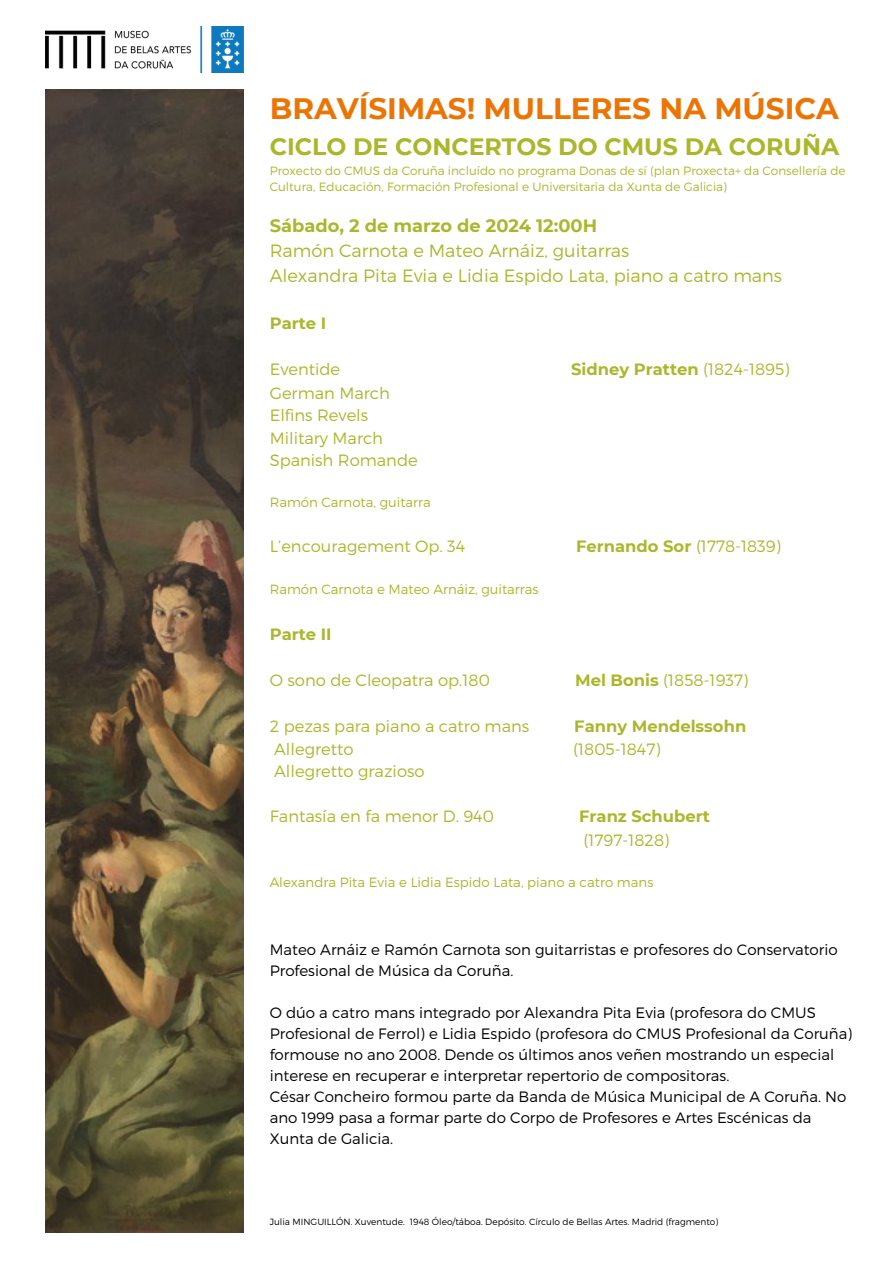
<style>
.page{position:relative;width:893px;height:1264px;background:#fff}
.page>*{position:absolute;margin:0;border:0;box-sizing:border-box;transform-origin:0 0}
.t1{font:700 29.55px "Montserrat";color:#ec7404}
.t2{font:700 23.55px "Montserrat";color:#a9b82b}
.t3{font:300 17.85px/25px "Montserrat";color:#a9b82b}
.t4{font:300 16.35px/22.5px "Montserrat";color:#a9b82b}
.t5{font:700 16.35px/23.2px "Montserrat";color:#a9b82b}
.t6{font:300 15px/21px "Montserrat";color:#000}
.t7{font:300 13.35px "Montserrat";color:#a9b82b}
.t8{font:300 12px/16.5px "Montserrat";color:#a9b82b}
.t9{font:300 9px "Montserrat";color:#000}
.s1{font-weight:700}
.s2{font-weight:300}
</style>
<div class="page">
<img style="left:45px;top:26px;width:198px;height:46px">
<img style="left:45px;top:89px;width:198px;height:1143px">
<h5 class="t1" style="left:270px;top:90px;width:570px">BRAVÍSIMAS! MULLERES NA MÚSICA</h5>
<h5 class="t2" style="left:270px;top:132px;width:571px">CICLO DE CONCERTOS DO CMUS DA CORUÑA</h5>
<h5 class="t8" style="left:270px;top:162px;width:577px">Proxecto do CMUS da Coruña incluído no programa Donas de sí (plan Proxecta+ da Consellería de<br>Cultura, Educación, Formación Profesional e Universitaria da Xunta de Galicia)</h5>
<h2 class="t3" style="left:270px;top:212px;width:514px"><span class="s1">Sábado, 2 de marzo de 2024 12:00H<br></span>Ramón Carnota e Mateo Arnáiz, guitarras<br>Alexandra Pita Evia e Lidia Espido Lata, piano a catro mans</h2>
<h1 class="t5" style="left:270px;top:312px;width:58px">Parte I</h1>
<h2 class="t4" style="left:270px;top:357px;width:72px">Eventide</h2>
<h2 class="t5" style="left:571px;top:358px;width:220px">Sidney Pratten <span class="s2">(1824-1895)</span></h2>
<h2 class="t4" style="left:270px;top:380px;width:122px">German March<br>Elfins Revels<br>Military March</h2>
<h4 class="t4" style="left:270px;top:448px;width:149px">Spanish Romande</h4>
<h4 class="t7" style="left:270px;top:494px;width:163px">Ramón Carnota, guitarra</h4>
<h4 class="t4" style="left:270px;top:533px;width:197px">L’encouragement Op. 34</h4>
<h4 class="t5" style="left:576px;top:534px;width:206px">Fernando Sor <span class="s2">(1778-1839)</span></h4>
<h4 class="t7" style="left:270px;top:580px;width:270px">Ramón Carnota e Mateo Arnáiz, guitarras</h4>
<h2 class="t5" style="left:270px;top:622px;width:63px">Parte II</h2>
<h4 class="t4" style="left:270px;top:668px;width:222px">O sono de Cleopatra op.180</h4>
<h4 class="t4" style="left:575px;top:668px;width:175px"><span class="s1">Mel Bonis</span> (1858-1937)</h4>
<h1 class="t4" style="left:270px;top:713px;width:261px">2 pezas para piano a catro mans</h1>
<h1 class="t5" style="left:574px;top:714px;width:173px">Fanny Mendelssohn</h1>
<h1 class="t4" style="left:274px;top:737px;width:81px">Allegretto</h1>
<h1 class="t4" style="left:573px;top:737px;width:89px">(1805-1847)</h1>
<h2 class="t4" style="left:274px;top:759px;width:152px">Allegretto grazioso</h2>
<h2 class="t4" style="left:270px;top:804px;width:226px">Fantasía en fa menor D. 940</h2>
<h2 class="t5" style="left:579px;top:805px;width:132px">Franz Schubert <span class="s2">(1797-1828)</span></h2>
<h2 class="t7" style="left:270px;top:873px;width:385px">Alexandra Pita Evia e Lidia Espido Lata, piano a catro mans</h2>
<h2 class="t6" style="left:270px;top:938px;width:569px">Mateo Arnáiz e Ramón Carnota son guitarristas e profesores do Conservatorio<br>Profesional de Música da Coruña.</h2>
<h2 class="t6" style="left:270px;top:1001px;width:584px">O dúo a catro mans integrado por Alexandra Pita Evia (profesora do CMUS Profesional de Ferrol) e Lidia Espido (profesora do CMUS Profesional da Coruña) formouse no ano 2008. Dende os últimos anos veñen mostrando un especial interese en recuperar e interpretar repertorio de compositoras.<br>César Concheiro formou parte da Banda de Música Municipal de A Coruña. No ano 1999 pasa a formar parte do Corpo de Profesores e Artes Escénicas da Xunta de Galicia.</h2>
<h2 class="t9" style="left:270px;top:1215px;width:450px">Julia MINGUILLÓN. Xuventude. 1948 Óleo/táboa. Depósito. Círculo de Bellas Artes. Madrid (fragmento)</h2>
</div>
